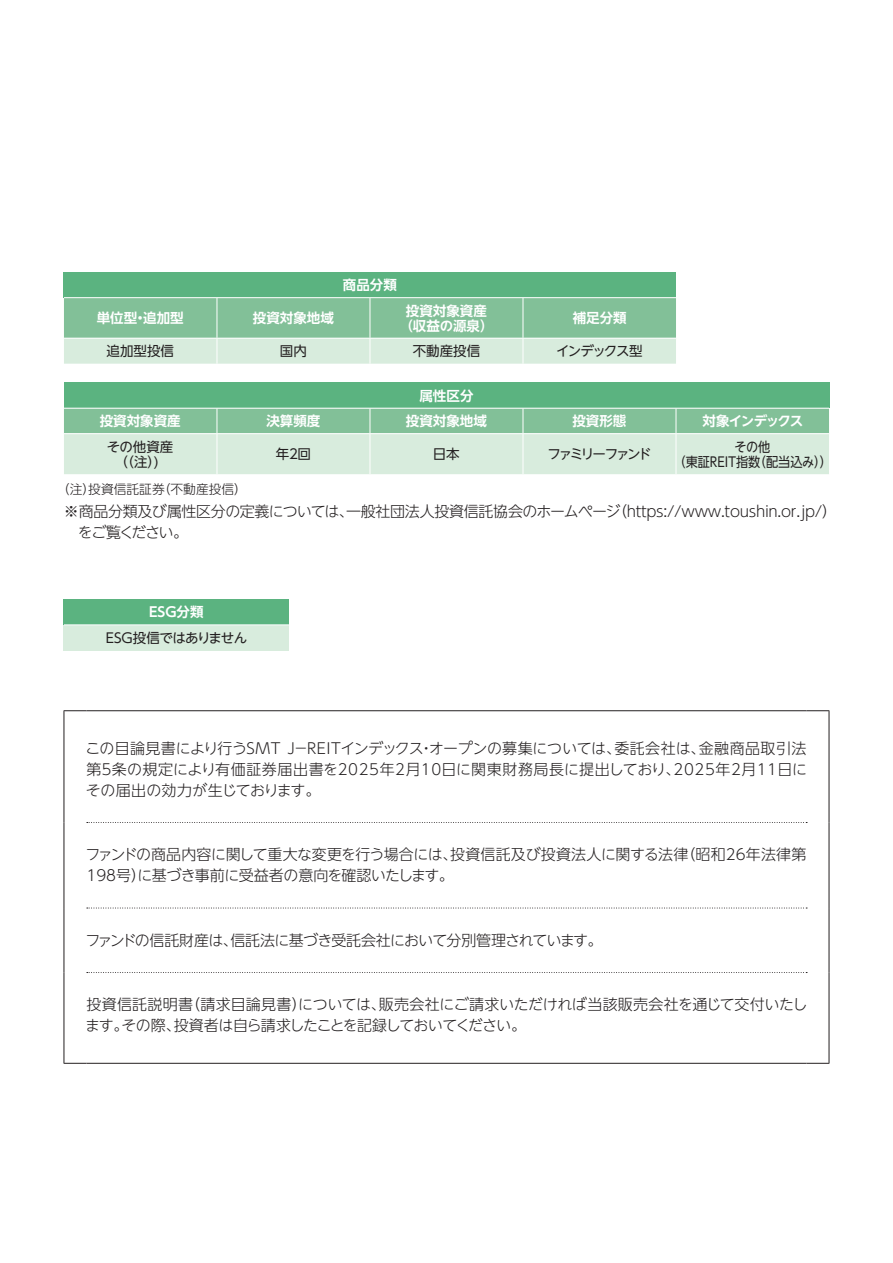
<style>
.page{position:relative;width:893px;height:1263px;background:#fff}
.page>*{position:absolute;margin:0;border:0;box-sizing:border-box;transform-origin:0 0}
.t1{font:300 15px/21px "UD Shin Go NT Pro";letter-spacing:-.02em;color:#231f20}
.t2{font:300 15px "UD Shin Go NT Pro";letter-spacing:-.05em;color:#231f20}
.t3{font:700 13.5px/15px "UD Shin Go NT Pro De";color:#fff;text-align:center}
.t4{font:13.5px/15px "UD Shin Go NT Pro";letter-spacing:-.045em;color:#231f20;text-align:center}
.t5{font:13.5px/15px "UD Shin Go NT Pro";letter-spacing:-.045em;color:#231f20;text-align:center;scale:.9 1}
.t6{font:13.5px "UD Shin Go NT Pro";letter-spacing:-.175em;color:#231f20}
.t7{font:700 13.5px "UD Shin Go NT Pro De";letter-spacing:-.08em;color:#fff}
.t8{font:13.5px "UD Shin Go NT Pro";letter-spacing:-.1em;color:#231f20}
.t9{font:300 12.75px "UD Shin Go NT Pro";color:#231f20}
</style>
<div class="page">
<div style="left:64px;top:272px;width:612px;height:26px;background:#5bb380"></div>
<hr style="left:64px;top:297px;width:153px;height:1px;background:#fff">
<hr style="left:217px;top:297px;width:153px;height:1px;background:#fff">
<hr style="left:370px;top:297px;width:153px;height:1px;background:#fff">
<hr style="left:523px;top:297px;width:153px;height:1px;background:#fff">
<svg style="left:64px;top:298px;width:612px;height:66px;background:#a5d2b4"></svg>
<div style="left:64px;top:383px;width:765px;height:25px;background:#5bb380"></div>
<svg style="left:64px;top:408px;width:765px;height:66px;background:#b8dbc3"></svg>
<hr style="left:64px;top:433px;width:153px;height:1px;background:#fff">
<hr style="left:217px;top:433px;width:153px;height:1px;background:#fff">
<hr style="left:217px;top:434px;width:1px;height:40px;background:#fff">
<hr style="left:370px;top:433px;width:153px;height:1px;background:#fff">
<hr style="left:370px;top:434px;width:1px;height:40px;background:#fff">
<hr style="left:523px;top:433px;width:153px;height:1px;background:#fff">
<hr style="left:523px;top:434px;width:1px;height:40px;background:#fff">
<hr style="left:676px;top:433px;width:153px;height:1px;background:#fff">
<hr style="left:676px;top:434px;width:1px;height:40px;background:#fff">
<svg style="left:87px;top:822px;width:720px;height:1px"></svg>
<svg style="left:87px;top:908px;width:720px;height:1px"></svg>
<svg style="left:87px;top:972px;width:720px;height:1px"></svg>
<svg style="left:64px;top:710px;width:22px;height:1px"></svg>
<hr style="left:64px;top:711px;width:1px;height:111px;background:#231f20">
<hr style="left:86px;top:710px;width:720px;height:1px;background:#231f20">
<svg style="left:806px;top:710px;width:23px;height:1px"></svg>
<hr style="left:829px;top:711px;width:1px;height:111px;background:#231f20">
<hr style="left:64px;top:822px;width:1px;height:86px;background:#231f20">
<hr style="left:829px;top:822px;width:1px;height:86px;background:#231f20">
<hr style="left:64px;top:908px;width:1px;height:64px;background:#231f20">
<hr style="left:829px;top:908px;width:1px;height:64px;background:#231f20">
<hr style="left:64px;top:972px;width:1px;height:91px;background:#231f20">
<hr style="left:829px;top:972px;width:1px;height:91px;background:#231f20">
<svg style="left:64px;top:1063px;width:22px;height:1px"></svg>
<hr style="left:86px;top:1063px;width:720px;height:1px;background:#231f20">
<svg style="left:806px;top:1063px;width:23px;height:1px"></svg>
<div style="left:64px;top:599px;width:225px;height:26px;background:#5bb380"></div>
<div style="left:64px;top:625px;width:225px;height:25px;background:#d8ecdd"></div>
<hr style="left:64px;top:624px;width:225px;height:1px;background:#fff">
<p class="t3" style="left:343px;top:277px;width:55px">商品分類</p>
<p class="t3" style="left:97px;top:310px;width:88px">単位型・追加型</p>
<p class="t3" style="left:253px;top:310px;width:82px">投資対象地域</p>
<p class="t3" style="left:399px;top:302px;width:96px">投資対象資産（収益の源泉）</p>
<p class="t3" style="left:573px;top:310px;width:55px">補足分類</p>
<p class="t4" style="left:107px;top:343px;width:69px">追加型投信</p>
<p class="t4" style="left:280px;top:343px;width:28px">国内</p>
<p class="t4" style="left:413px;top:343px;width:69px">不動産投信</p>
<p class="t8" style="left:556px;top:340px;width:88px">インデックス型</p>
<p class="t3" style="left:419px;top:388px;width:55px">属性区分</p>
<p class="t3" style="left:100px;top:413px;width:82px">投資対象資産</p>
<p class="t3" style="left:266px;top:413px;width:55px">決算頻度</p>
<p class="t3" style="left:406px;top:413px;width:82px">投資対象地域</p>
<p class="t3" style="left:572px;top:413px;width:55px">投資形態</p>
<p class="t7" style="left:702px;top:410px;width:102px">対象インデックス</p>
<p class="t4" style="left:107px;top:438px;width:68px">その他資産（（注）)</p>
<p class="t4" style="left:276px;top:446px;width:37px">年２回</p>
<p class="t4" style="left:433px;top:446px;width:28px">日本</p>
<p class="t6" style="left:548px;top:443px;width:106px">ファミリーファンド</p>
<p class="t5" style="left:673px;top:438px;width:177px">その他<br>（東証ＲＥＩＴ指数（配当込み））</p>
<p class="t9" style="left:57px;top:478px;width:192px">（注）投資信託証券（不動産投信）</p>
<p class="t1" style="left:78px;top:500px;width:761px;text-indent:-14px">※商品分類及び属性区分の定義については、一般社団法人投資信託協会のホームページ（https://www.toushin.or.jp/）をご覧ください。</p>
<p class="t3" style="left:149px;top:604px;width:56px">ESG分類</p>
<p class="t4" style="left:106px;top:630px;width:143px">ESG投信ではありません</p>
<p class="t1" style="left:85px;top:737px;width:723px;text-align:justify">この目論見書により行うSMT Ｊ－REITインデックス・オープンの募集については、委託会社は、金融商品取引法第５条の規定により有価証券届出書を2025年2月10日に関東財務局長に提出しており、2025年2月11日にその届出の効力が生じております。</p>
<p class="t1" style="left:85px;top:844px;width:722px">ファンドの商品内容に関して重大な変更を行う場合には、投資信託及び投資法人に関する法律（昭和26年法律第<br>198号）に基づき事前に受益者の意向を確認いたします。</p>
<p class="t2" style="left:85px;top:928px;width:519px">ファンドの信託財産は、信託法に基づき受託会社において分別管理されています。</p>
<p class="t1" style="left:85px;top:994px;width:724px">投資信託説明書（請求目論見書）については、販売会社にご請求いただければ当該販売会社を通じて交付いたします。その際、投資者は自ら請求したことを記録しておいてください。</p>
</div>
